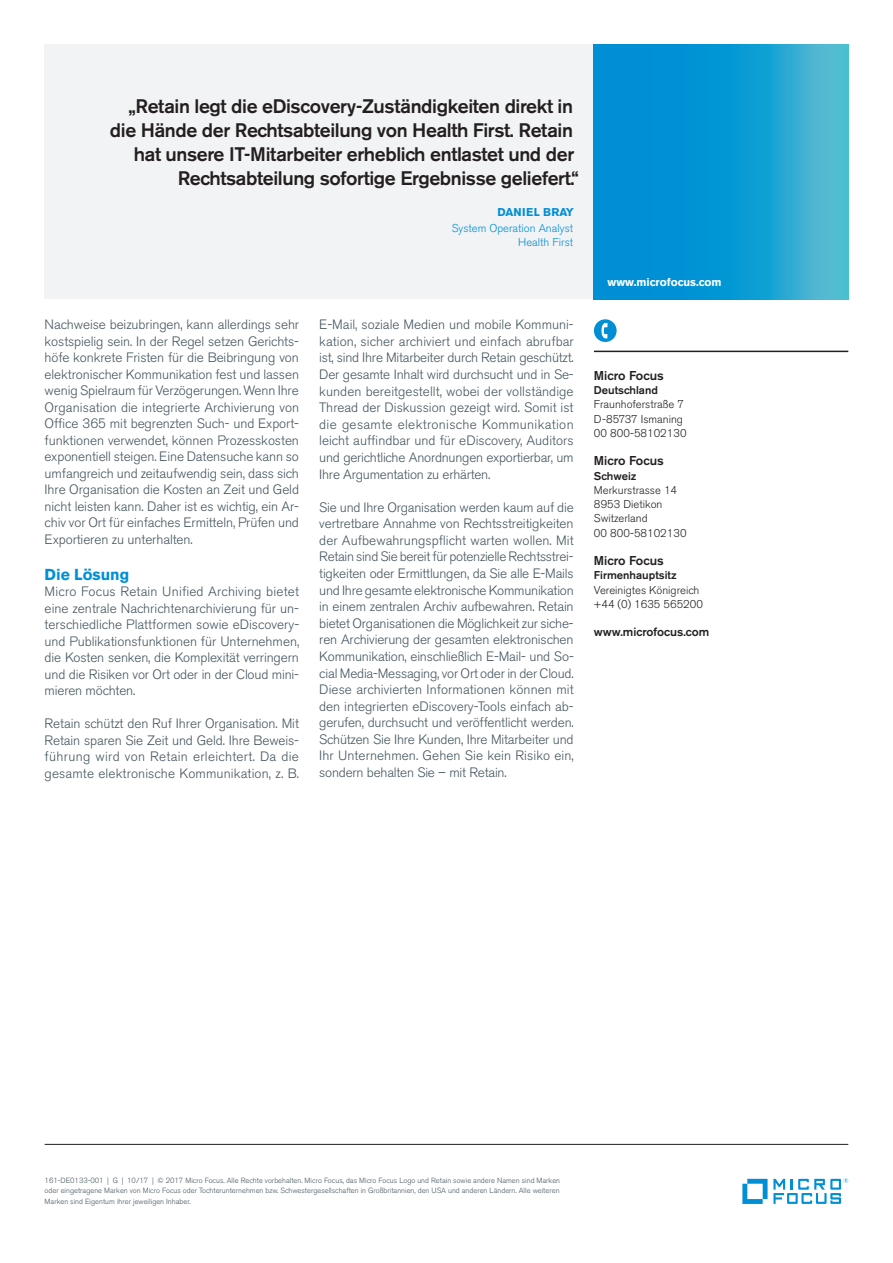
<style>
.page{position:relative;width:893px;height:1263px;background:#fff}
.page>*{position:absolute;margin:0;border:0;box-sizing:border-box;transform-origin:0 0}
.t1{font:500 19.5px/24px "Akzidenz Grotesk BE";letter-spacing:-.02em;color:#231f20;text-align:right}
.t2{font:700 15.75px "Akzidenz Grotesk BE";color:#008fd5}
.t3{font:300 13.5px/16.6px "Akzidenz Grotesk BE";letter-spacing:-.015em;color:#45555f;text-align:justify}
.t4{font:500 12.75px "Akzidenz Grotesk BE";color:#231f20}
.t5{font:500 12px "Akzidenz Grotesk BE";color:#231f20}
.t6{font:300 11.25px/14.2px "Akzidenz Grotesk BE";color:#231f20}
.t7{font:300 11.25px/14.2px "Akzidenz Grotesk BE";color:#008fd5;text-align:right}
.t8{font:500 11.25px "Akzidenz Grotesk BE";color:#231f20}
.t9{font:700 11.25px "Akzidenz Grotesk BE";color:#fff}
.t10{font:700 11.25px "Akzidenz Grotesk BE";letter-spacing:.04em;color:#008fd5}
.t11{font:300 7.5px/10.5px "Akzidenz Grotesk BE";color:#45555f;text-align:justify}
</style>
<div class="page">
<div style="left:45px;top:45px;width:549px;height:254px;background:#f2f3f4"></div>
<hr style="left:594px;top:351px;width:254px;height:1px;background:#231f20">
<div style="left:594px;top:319px;width:23px;height:23px;background:#008fd5;border-radius:50%"></div>
<svg style="left:601px;top:323px;width:6px;height:15px"></svg>
<hr style="left:45px;top:1144px;width:803px;height:1px;background:#231f20">
<svg style="left:742px;top:1179px;width:25px;height:25px"></svg>
<svg style="left:773px;top:1178px;width:75px;height:26px"></svg>
<svg style="left:594px;top:45px;width:254px;height:254px;background:#149dd3"></svg>
<h1 class="t1" style="left:110px;top:94px;width:470px">„Retain legt die eDiscovery-Zuständigkeiten direkt in die Hände der Rechtsabteilung von Health First. Retain hat unsere IT-Mitarbeiter erheblich entlastet und der Rechtsabteilung sofortige Ergebnisse geliefert.“</h1>
<p class="t10" style="left:497px;top:205px;width:78px">Daniel Bray</p>
<p class="t7" style="left:452px;top:221px;width:123px">System Operation Analyst<br>Health First</p>
<p class="t3" style="left:45px;top:317px;width:256px">Nachweise beizubringen, kann allerdings sehr kostspielig sein. In der Regel setzen Gerichts&shy;höfe konkrete Fristen für die Beibringung von elektronischer Kommunikation fest und lassen wenig Spielraum für Verzögerungen. Wenn Ihre Organisation die integrierte Archivierung von Office 365 mit begrenzten Such- und Export&shy;funktionen verwendet, können Prozesskosten exponentiell steigen. Eine Datensuche kann so umfangreich und zeitaufwendig sein, dass sich Ihre Organisation die Kosten an Zeit und Geld nicht leisten kann. Daher ist es wichtig, ein Ar&shy;chiv vor Ort für einfaches Ermitteln, Prüfen und Exportieren zu unterhalten.</p>
<p class="t2" style="left:45px;top:565px;width:86px">Die Lösung</p>
<p class="t3" style="left:45px;top:584px;width:256px">Micro Focus Retain Unified Archiving bietet eine zentrale Nachrichtenarchivierung für un&shy;terschiedliche Plattformen sowie eDiscovery&shy;und Publikationsfunktionen für Unternehmen, die Kosten senken, die Komplexität verringern und die Risiken vor Ort oder in der Cloud mini&shy;mieren möchten.</p>
<p class="t3" style="left:45px;top:716px;width:256px">Retain schützt den Ruf Ihrer Organisation. Mit Retain sparen Sie Zeit und Geld. Ihre Beweis&shy;führung wird von Retain erleichtert. Da die gesamte elektronische Kommunikation, z. B.</p>
<p class="t3" style="left:319px;top:317px;width:256px">E-Mail, soziale Medien und mobile Kommuni&shy;kation, sicher archiviert und einfach abrufbar ist, sind Ihre Mitarbeiter durch Retain geschützt.<br>Der gesamte Inhalt wird durchsucht und in Se&shy;kunden bereitgestellt, wobei der vollständige Thread der Diskussion gezeigt wird. Somit ist die gesamte elektronische Kommunikation leicht auffindbar und für eDiscovery, Auditors und gerichtliche Anordnungen exportierbar, um Ihre Argumentation zu erhärten.</p>
<p class="t3" style="left:319px;top:499px;width:256px">Sie und Ihre Organisation werden kaum auf die vertretbare Annahme von Rechtsstreitigkeiten der Aufbewahrungspflicht warten wollen. Mit Retain sind Sie bereit für potenzielle Rechtsstrei&shy;tigkeiten oder Ermittlungen, da Sie alle E-Mails und Ihre gesamte elektronische Kommunikation in einem zentralen Archiv aufbewahren. Retain bietet Organisationen die Möglichkeit zur siche&shy;ren Archivierung der gesamten elektronischen Kommunikation, einschließlich E-Mail- und So&shy;cial Media-Messaging, vor Ort oder in der Cloud.<br>Diese archivierten Informationen können mit den integrierten eDiscovery-Tools einfach ab&shy;gerufen, durchsucht und veröffentlicht werden.<br>Schützen Sie Ihre Kunden, Ihre Mitarbeiter und Ihr Unternehmen. Gehen Sie kein Risiko ein, sondern behalten Sie – mit Retain.</p>
<p class="t9" style="left:607px;top:275px;width:116px">www.microfocus.com</p>
<p class="t4" style="left:594px;top:368px;width:71px">Micro Focus</p>
<p class="t8" style="left:594px;top:383px;width:65px">Deutschland</p>
<p class="t6" style="left:594px;top:398px;width:94px">Fraunhoferstraße 7<br>D-85737 Ismaning<br>00 800-58102130</p>
<p class="t4" style="left:594px;top:453px;width:71px">Micro Focus</p>
<p class="t8" style="left:594px;top:469px;width:44px">Schweiz</p>
<p class="t6" style="left:594px;top:483px;width:94px">Merkurstrasse 14<br>8953 Dietikon<br>Switzerland<br>00 800-58102130</p>
<p class="t4" style="left:594px;top:553px;width:71px">Micro Focus</p>
<p class="t8" style="left:594px;top:569px;width:84px">Firmenhauptsitz</p>
<p class="t6" style="left:594px;top:583px;width:110px">Vereinigtes Königreich +44 (0) 1635 565200</p>
<p class="t5" style="left:594px;top:625px;width:117px">www.microfocus.com</p>
<p class="t11" style="left:45px;top:1175px;width:517px">161-DE0133-001 | G | 10/17 | © 2017 Micro Focus. Alle Rechte vorbehalten. Micro Focus, das Micro Focus Logo und Retain sowie andere Namen sind Marken oder eingetragene Marken von Micro Focus oder Tochterunternehmen bzw. Schwestergesellschaften in Großbritannien, den USA und anderen Ländern. Alle weiteren Marken sind Eigentum ihrer jeweiligen Inhaber.</p>
</div>
